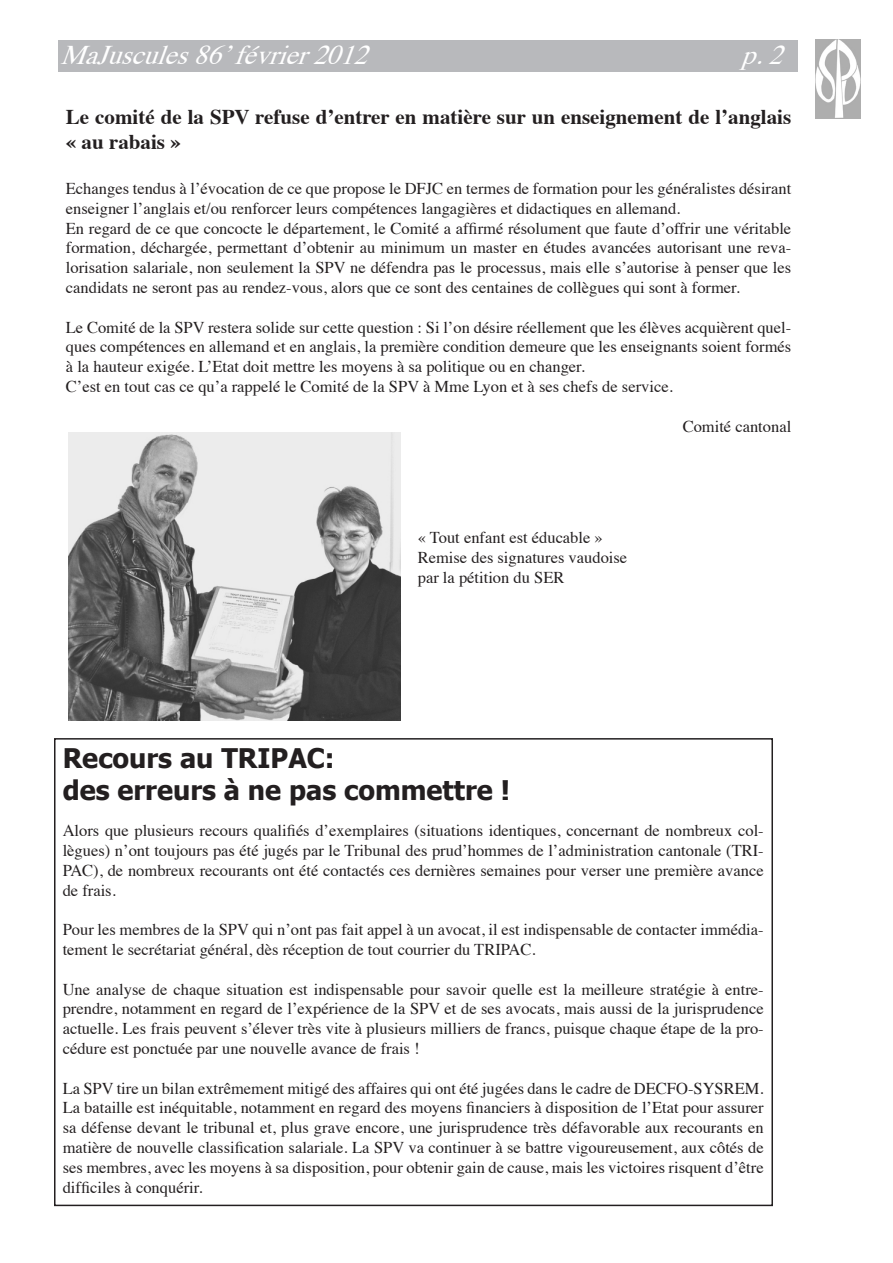
<style>
.page{position:relative;width:893px;height:1263px;background:#fff}
.page>*{position:absolute;margin:0;border:0;box-sizing:border-box;transform-origin:0 0}
.t1{font:700 27px/32.4px "Tahoma";color:#231f20}
.t2{font:italic 27px "Times";color:#fff}
.t3{font:700 21px/25.2px "Times";color:#231f20}
.t4{font:16.5px/19.8px "Times";color:#231f20}
</style>
<div class="page">
<div style="left:58px;top:40px;width:740px;height:32px;background:#b8b9bc"></div>
<img style="left:815px;top:39px;width:45px;height:79px">
<div style="left:54px;top:738px;width:719px;height:468px;border:2px solid #231f20"></div>
<img style="left:69px;top:432px;width:331px;height:288px">
<h1 class="t2" style="left:61px;top:45px;width:317px">MaJuscules86’février2012</h1>
<h1 class="t2" style="left:741px;top:45px;width:51px">p.2</h1>
<p class="t3" style="left:66px;top:106px;width:727px">Le comité de la SPV refuse d’entrer en matière sur un enseignement de l’anglais « au rabais »</p>
<p class="t4" style="left:66px;top:180px;width:727px">Echanges tendus à l’évocation de ce que propose le DFJC en termes de formation pour les généralistes désirant enseigner l’anglais et/ou renforcer leurs compétences langagières et didactiques en allemand.<br>En regard de ce que concocte le département, le Comité a affirmé résolument que faute d’offrir une véritable formation, déchargée, permettant d’obtenir au minimum un master en études avancées autorisant une reva&shy;lorisation salariale, non seulement la SPV ne défendra pas le processus, mais elle s’autorise à penser que les candidats ne seront pas au rendez-vous, alors que ce sont des centaines de collègues qui sont à former.</p>
<p class="t4" style="left:66px;top:316px;width:727px">Le Comité de la SPV restera solide sur cette question : Si l’on désire réellement que les élèves acquièrent quel&shy;ques compétences en allemand et en anglais, la première condition demeure que les enseignants soient formés à la hauteur exigée. L’Etat doit mettre les moyens à sa politique ou en changer.<br>C’est en tout cas ce qu’a rappelé le Comité de la SPV à Mme Lyon et à ses chefs de service.</p>
<p class="t4" style="left:683px;top:418px;width:110px">Comité cantonal</p>
<p class="t4" style="left:418px;top:530px;width:211px">« Tout enfant est éducable »<br>Remise des signatures vaudoise par la pétition du SER</p>
<h1 class="t1" style="left:63px;top:743px;width:449px">Recours au TRIPAC:<br>des erreurs à ne pas commettre !</h1>
<p class="t4" style="left:63px;top:819px;width:702px;text-align:justify">Alors que plusieurs recours qualifiés d’exemplaires (situations identiques, concernant de nombreux col&shy;lègues) n’ont toujours pas été jugés par le Tribunal des prud’hommes de l’administration cantonale (TRI-PAC), de nombreux recourants ont été contactés ces dernières semaines pour verser une première avance de frais.</p>
<p class="t4" style="left:63px;top:918px;width:702px">Pour les membres de la SPV qui n’ont pas fait appel à un avocat, il est indispensable de contacter immédia&shy;tement le secrétariat général, dès réception de tout courrier du TRIPAC.</p>
<p class="t4" style="left:63px;top:981px;width:702px;text-align:justify">Une analyse de chaque situation est indispensable pour savoir quelle est la meilleure stratégie à entre&shy;prendre, notamment en regard de l’expérience de la SPV et de ses avocats, mais aussi de la jurisprudence actuelle. Les frais peuvent s’élever très vite à plusieurs milliers de francs, puisque chaque étape de la pro&shy;cédure est ponctuée par une nouvelle avance de frais !</p>
<p class="t4" style="left:63px;top:1077px;width:702px;text-align:justify">La SPV tire un bilan extrêmement mitigé des affaires qui ont été jugées dans le cadre de DECFO-SYSREM.<br>La bataille est inéquitable, notamment en regard des moyens financiers à disposition de l’Etat pour assurer sa défense devant le tribunal et, plus grave encore, une jurisprudence très défavorable aux recourants en matière de nouvelle classification salariale. La SPV va continuer à se battre vigoureusement, aux côtés de ses membres, avec les moyens à sa disposition, pour obtenir gain de cause, mais les victoires risquent d’être difficiles à conquérir.</p>
</div>
